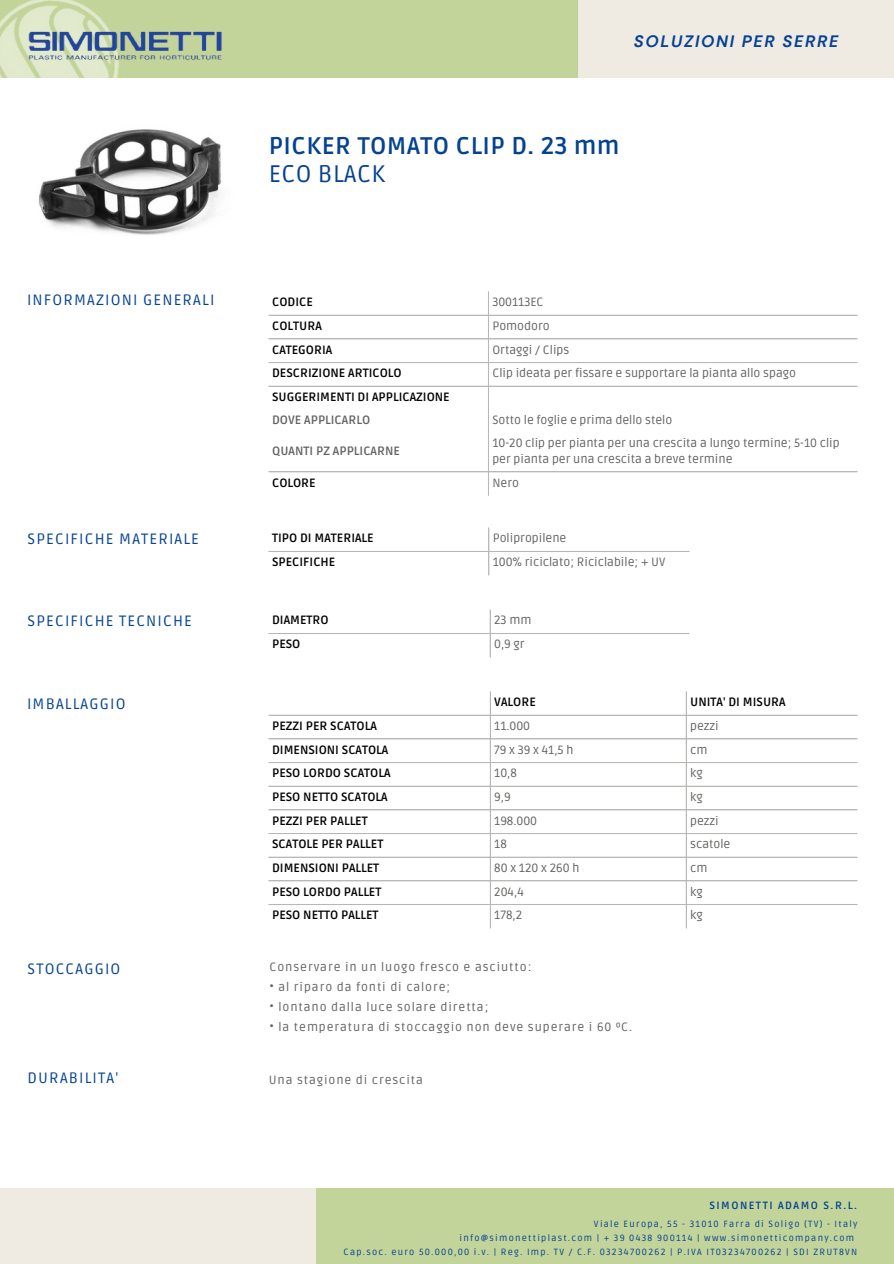
<style>
.page{position:relative;width:894px;height:1264px;background:#fff}
.page>*{position:absolute;margin:0;border:0;box-sizing:border-box;transform-origin:0 0}
.t1{font:700 24px "Ruda";letter-spacing:.02em;color:#044293}
.t2{font:24px "Ruda";letter-spacing:.02em;color:#044293}
.t3{font:italic 700 16.5px "DM Sans";letter-spacing:.1em;color:#044293}
.t4{font:15px "Ruda";letter-spacing:.075em;color:#044293}
.t5{font:12px/16px "Ruda";color:#646361}
.t6{font:700 12px "Ruda";color:#000}
.t7{font:12px "Ruda";letter-spacing:.075em;color:#646361}
.t8{font:700 12px "Ruda";color:#646361}
.t9{font:700 10.5px "Ruda";letter-spacing:.14em;color:#044293}
.t10{font:9px "Ruda";letter-spacing:.14em;color:#044293}
</style>
<div class="page">
<hr style="left:488px;top:291px;width:1px;height:204px;background:#b7b7b4">
<hr style="left:268px;top:315px;width:588px;height:1px;background:#b7b7b4">
<hr style="left:268px;top:338px;width:588px;height:1px;background:#b7b7b4">
<hr style="left:268px;top:362px;width:588px;height:1px;background:#b7b7b4">
<hr style="left:268px;top:386px;width:588px;height:1px;background:#b7b7b4">
<hr style="left:268px;top:471px;width:588px;height:1px;background:#b7b7b4">
<hr style="left:488px;top:528px;width:1px;height:47px;background:#b7b7b4">
<hr style="left:268px;top:551px;width:421px;height:1px;background:#b7b7b4">
<hr style="left:489px;top:610px;width:1px;height:47px;background:#b7b7b4">
<hr style="left:268px;top:633px;width:421px;height:1px;background:#b7b7b4">
<hr style="left:489px;top:691px;width:1px;height:237px;background:#b7b7b4">
<hr style="left:685px;top:691px;width:1px;height:237px;background:#b7b7b4">
<hr style="left:268px;top:714px;width:588px;height:1px;background:#b7b7b4">
<hr style="left:268px;top:738px;width:588px;height:1px;background:#b7b7b4">
<hr style="left:268px;top:762px;width:588px;height:1px;background:#b7b7b4">
<hr style="left:268px;top:785px;width:588px;height:1px;background:#b7b7b4">
<hr style="left:268px;top:809px;width:588px;height:1px;background:#b7b7b4">
<hr style="left:268px;top:833px;width:588px;height:1px;background:#b7b7b4">
<hr style="left:268px;top:856px;width:588px;height:1px;background:#b7b7b4">
<hr style="left:268px;top:880px;width:588px;height:1px;background:#b7b7b4">
<hr style="left:268px;top:904px;width:588px;height:1px;background:#b7b7b4">
<div style="left:577px;top:0;width:316px;height:77px;background:#efebe2"></div>
<div style="left:0;top:0;width:577px;height:77px;background:#c3d49a"></div>
<img style="left:0;top:0;width:120px;height:78px">
<img style="left:28px;top:26px;width:194px;height:40px">
<div style="left:317px;top:1188px;width:576px;height:75px;background:#c3d49a"></div>
<div style="left:0;top:1188px;width:316px;height:75px;background:#efebe2"></div>
<img style="left:38px;top:129px;width:184px;height:106px">
<p class="t3" style="left:633px;top:31px;width:206px">SOLUZIONI PER SERRE</p>
<p class="t1" style="left:268px;top:132px;width:352px">PICKER TOMATO CLIP D. 23 mm</p>
<p class="t2" style="left:268px;top:160px;width:118px">ECO BLACK</p>
<p class="t4" style="left:27px;top:291px;width:189px">INFORMAZIONI GENERALI</p>
<p class="t6" style="left:272px;top:295px;width:42px">CODICE</p>
<p class="t5" style="left:492px;top:294px;width:53px">300113EC</p>
<p class="t6" style="left:272px;top:319px;width:51px">COLTURA</p>
<p class="t5" style="left:492px;top:318px;width:59px">Pomodoro</p>
<p class="t6" style="left:272px;top:343px;width:62px">CATEGORIA</p>
<p class="t5" style="left:492px;top:342px;width:78px">Ortaggi / Clips</p>
<p class="t6" style="left:272px;top:366px;width:131px">DESCRIZIONE ARTICOLO</p>
<p class="t5" style="left:492px;top:366px;width:305px">Clip ideata per fissare e supportare la pianta allo spago</p>
<p class="t6" style="left:272px;top:390px;width:179px">SUGGERIMENTI DI APPLICAZIONE</p>
<p class="t8" style="left:272px;top:413px;width:100px">DOVE APPLICARLO</p>
<p class="t5" style="left:492px;top:412px;width:181px">Sotto le foglie e prima dello stelo</p>
<p class="t8" style="left:272px;top:444px;width:129px">QUANTI PZ APPLICARNE</p>
<p class="t5" style="left:492px;top:435px;width:349px">10-20 clip per pianta per una crescita a lungo termine; 5-10 clip per pianta per una crescita a breve termine</p>
<p class="t6" style="left:272px;top:475px;width:45px">COLORE</p>
<p class="t5" style="left:492px;top:475px;width:28px">Nero</p>
<p class="t4" style="left:28px;top:530px;width:173px">SPECIFICHE MATERIALE</p>
<p class="t6" style="left:272px;top:531px;width:103px">TIPO DI MATERIALE</p>
<p class="t5" style="left:492px;top:530px;width:75px">Polipropilene</p>
<p class="t6" style="left:272px;top:555px;width:65px">SPECIFICHE</p>
<p class="t5" style="left:492px;top:554px;width:174px">100% riciclato; Riciclabile; + UV</p>
<p class="t4" style="left:28px;top:612px;width:166px">SPECIFICHE TECNICHE</p>
<p class="t6" style="left:272px;top:613px;width:58px">DIAMETRO</p>
<p class="t5" style="left:494px;top:612px;width:39px">23 mm</p>
<p class="t6" style="left:272px;top:637px;width:30px">PESO</p>
<p class="t5" style="left:494px;top:636px;width:32px">0,9 gr</p>
<p class="t4" style="left:27px;top:694px;width:100px">IMBALLAGGIO</p>
<p class="t6" style="left:494px;top:695px;width:43px">VALORE</p>
<p class="t6" style="left:690px;top:695px;width:97px">UNITA' DI MISURA</p>
<p class="t6" style="left:272px;top:719px;width:106px">PEZZI PER SCATOLA</p>
<p class="t5" style="left:494px;top:718px;width:37px">11.000</p>
<p class="t5" style="left:690px;top:718px;width:30px">pezzi</p>
<p class="t6" style="left:272px;top:742px;width:118px">DIMENSIONI SCATOLA</p>
<p class="t5" style="left:494px;top:742px;width:81px">79 x 39 x 41,5 h</p>
<p class="t5" style="left:690px;top:742px;width:19px">cm</p>
<p class="t6" style="left:272px;top:766px;width:120px">PESO LORDO SCATOLA</p>
<p class="t5" style="left:494px;top:765px;width:24px">10,8</p>
<p class="t5" style="left:690px;top:765px;width:14px">kg</p>
<p class="t6" style="left:272px;top:790px;width:117px">PESO NETTO SCATOLA</p>
<p class="t5" style="left:494px;top:789px;width:18px">9,9</p>
<p class="t5" style="left:690px;top:789px;width:14px">kg</p>
<p class="t6" style="left:272px;top:813px;width:97px">PEZZI PER PALLET</p>
<p class="t5" style="left:494px;top:813px;width:44px">198.000</p>
<p class="t5" style="left:690px;top:813px;width:30px">pezzi</p>
<p class="t6" style="left:272px;top:837px;width:113px">SCATOLE PER PALLET</p>
<p class="t5" style="left:494px;top:836px;width:14px">18</p>
<p class="t5" style="left:690px;top:836px;width:42px">scatole</p>
<p class="t6" style="left:272px;top:861px;width:109px">DIMENSIONI PALLET</p>
<p class="t5" style="left:494px;top:860px;width:87px">80 x 120 x 260 h</p>
<p class="t5" style="left:690px;top:860px;width:19px">cm</p>
<p class="t6" style="left:272px;top:884px;width:111px">PESO LORDO PALLET</p>
<p class="t5" style="left:494px;top:884px;width:31px">204,4</p>
<p class="t5" style="left:690px;top:884px;width:14px">kg</p>
<p class="t6" style="left:272px;top:908px;width:108px">PESO NETTO PALLET</p>
<p class="t5" style="left:494px;top:907px;width:29px">178,2</p>
<p class="t5" style="left:690px;top:907px;width:14px">kg</p>
<p class="t4" style="left:28px;top:960px;width:94px">STOCCAGGIO</p>
<p class="t7" style="left:269px;top:960px;width:263px">Conservare in un luogo fresco e asciutto:</p>
<p class="t7" style="left:269px;top:980px;width:182px">• al riparo da fonti di calore;</p>
<p class="t7" style="left:269px;top:1000px;width:220px">• lontano dalla luce solare diretta;</p>
<p class="t7" style="left:269px;top:1020px;width:364px">• la temperatura di stoccaggio non deve superare i 60 ºC.</p>
<p class="t4" style="left:28px;top:1069px;width:92px">DURABILITA'</p>
<p class="t7" style="left:268px;top:1072px;width:156px">Una stagione di crescita</p>
<p class="t9" style="left:709px;top:1199px;width:149px">SIMONETTI ADAMO S.R.L.</p>
<p class="t10" style="left:593px;top:1218px;width:265px">Viale Europa, 55 - 31010 Farra di Soligo (TV) - Italy</p>
<p class="t10" style="left:459px;top:1232px;width:396px">info@simonettiplast.com | + 39 0438 900114 | www.simonetticompany.com</p>
<p class="t10" style="left:343px;top:1246px;width:515px">Cap.soc. euro 50.000,00 i.v. | Reg. Imp. TV / C.F. 03234700262 | P.IVA IT03234700262 | SDI ZRUT8VN</p>
</div>
